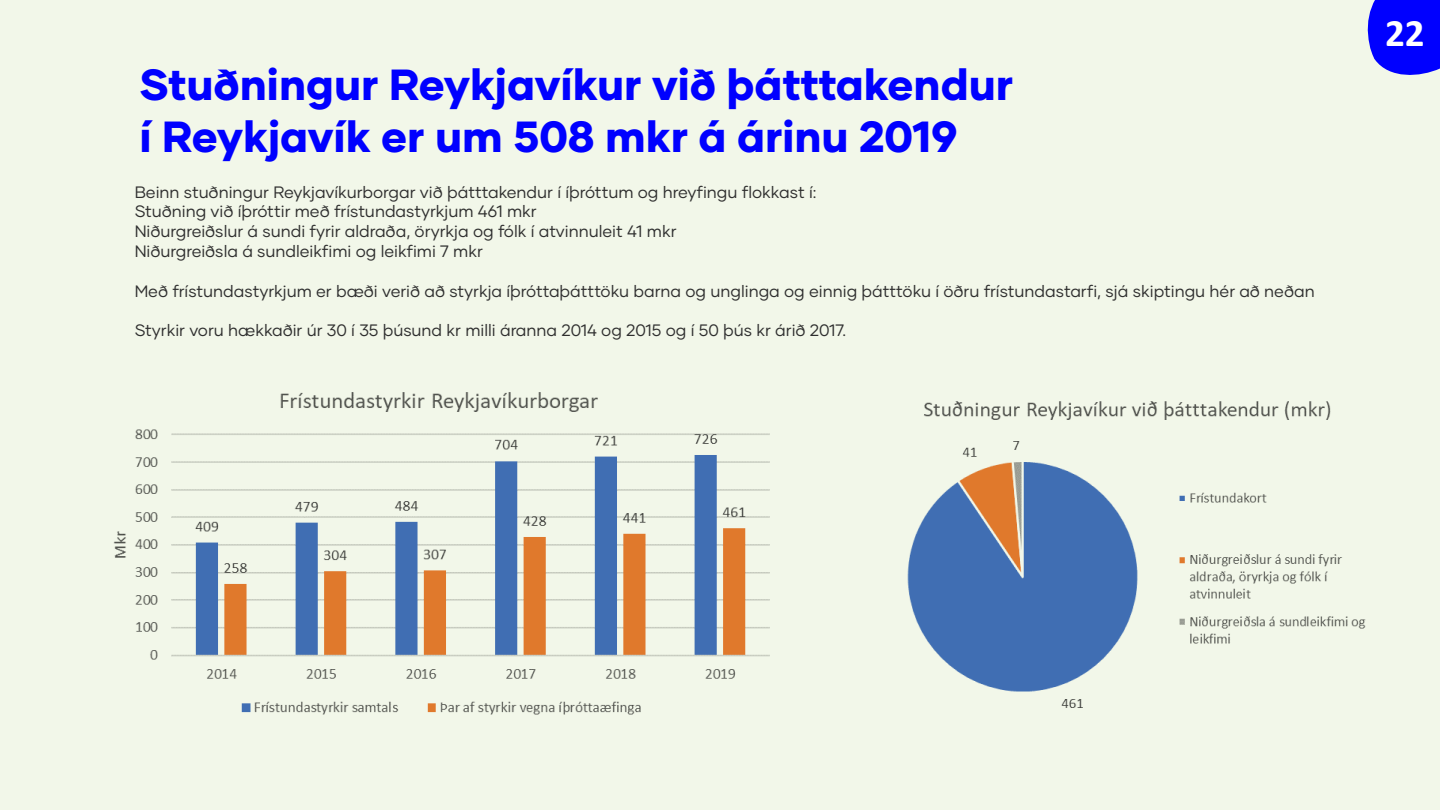
<style>
.page{position:relative;width:1440px;height:810px;background:#f2f7e9}
.page>*{position:absolute;margin:0;border:0;box-sizing:border-box;transform-origin:0 0}
.t1{font:800 43.5px/52.2px "Gilmer";color:#00f}
.t2{font:700 39px "Calibri";color:#fff}
.t3{font:16.5px/19.8px "Gilmer";color:#2f2f2f}
</style>
<div class="page">
<svg style="left:1367px;top:0;width:73px;height:75px;background:#1717fc"></svg>
<img style="left:113px;top:392px;width:657px;height:323px">
<img style="left:907px;top:401px;width:459px;height:307px">
<h1 class="t1" style="left:140px;top:58px;width:875px">Stuðningur Reykjavíkur við þátttakendur í Reykjavík er um 508 mkr á árinu 2019</h1>
<p class="t3" style="left:135px;top:182px;width:683px">Beinn stuðningur Reykjavíkurborgar við þátttakendur í íþróttum og hreyfingu flokkast í:<br>Stuðning við íþróttir með frístundastyrkjum 461 mkr<br>Niðurgreiðslur á sundi fyrir aldraða, öryrkja og fólk í atvinnuleit 41 mkr<br>Niðurgreiðsla á sundleikfimi og leikfimi 7 mkr</p>
<p class="t3" style="left:135px;top:281px;width:1182px">Með frístundastyrkjum er bæði verið að styrkja íþróttaþátttöku barna og unglinga og einnig þátttöku í öðru frístundastarfi, sjá skiptingu hér að neðan</p>
<p class="t3" style="left:135px;top:320px;width:713px">Styrkir voru hækkaðir úr 30 í 35 þúsund kr milli áranna 2014 og 2015 og í 50 þús kr árið 2017.</p>
<h2 class="t2" style="left:1385px;top:9px;width:41px">22</h2>
</div>
